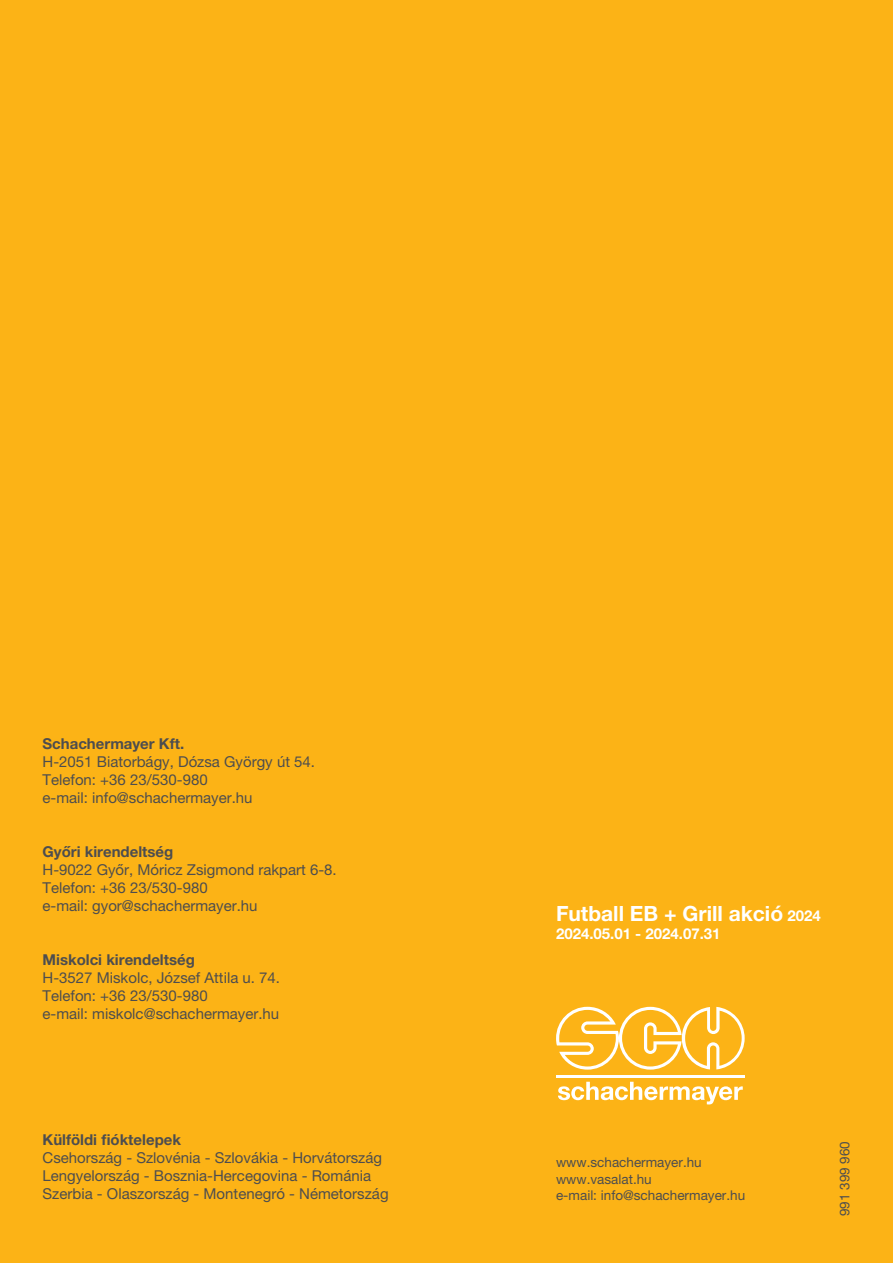
<style>
.page{position:relative;width:893px;height:1263px;background:#fcb316}
.page>*{position:absolute;margin:0;border:0;box-sizing:border-box;transform-origin:0 0}
.t1{font:700 21px "Helvetica Neue LT Pro";color:#fff}
.t2{font:15px/18px "Helvetica Neue LT Pro";color:#4d4d4f}
.t3{font:700 15px "Helvetica Neue LT Pro";color:#4d4d4f}
.t4{font:700 15px "Helvetica Neue LT Pro";color:#fff}
.t5{font:13.5px/16.2px "Helvetica Neue LT Pro";color:#4d4d4f}
.s1{font-size:15px}
</style>
<div class="page">
<svg style="left:556px;top:1007px;width:189px;height:62px"></svg>
<svg style="left:558px;top:1082px;width:185px;height:22px"></svg>
<hr style="left:556px;top:1075px;width:189px;height:3px;background:#fff">
<p class="t3" style="left:43px;top:734px;width:143px">Schachermayer Kft.</p>
<p class="t2" style="left:43px;top:753px;width:274px">H-2051 Biatorbágy, Dózsa György út 54.<br>Telefon: +36 23/530-980<br>e-mail: info@schachermayer.hu</p>
<p class="t3" style="left:43px;top:842px;width:132px">Győri kirendeltség</p>
<p class="t2" style="left:43px;top:861px;width:296px">H-9022 Győr, Móricz Zsigmond rakpart 6-8.<br>Telefon: +36 23/530-980<br>e-mail: gyor@schachermayer.hu</p>
<p class="t3" style="left:43px;top:950px;width:154px">Miskolci kirendeltség</p>
<p class="t2" style="left:43px;top:969px;width:239px">H-3527 Miskolc, József Attila u. 74.<br>Telefon: +36 23/530-980<br>e-mail: miskolc@schachermayer.hu</p>
<h1 class="t1" style="left:556px;top:900px;width:266px">Futball EB + Grill akció <span class="s1">2024</span></h1>
<p class="t4" style="left:556px;top:924px;width:166px">2024.05.01 - 2024.07.31</p>
<p class="t3" style="left:43px;top:1130px;width:140px">Külföldi fióktelepek</p>
<p class="t2" style="left:43px;top:1149px;width:348px">Csehország - Szlovénia - Szlovákia - Horvátország<br>Lengyelország - Bosznia-Hercegovina - Románia<br>Szerbia - Olaszország - Montenegró - Németország</p>
<p class="t5" style="left:556px;top:1154px;width:191px">www.schachermayer.hu www.vasalat.hu<br>e-mail: info@schachermayer.hu</p>
<p class="t5" style="left:836px;top:1216px;width:77px;rotate:-90deg">991 399 960</p>
</div>
